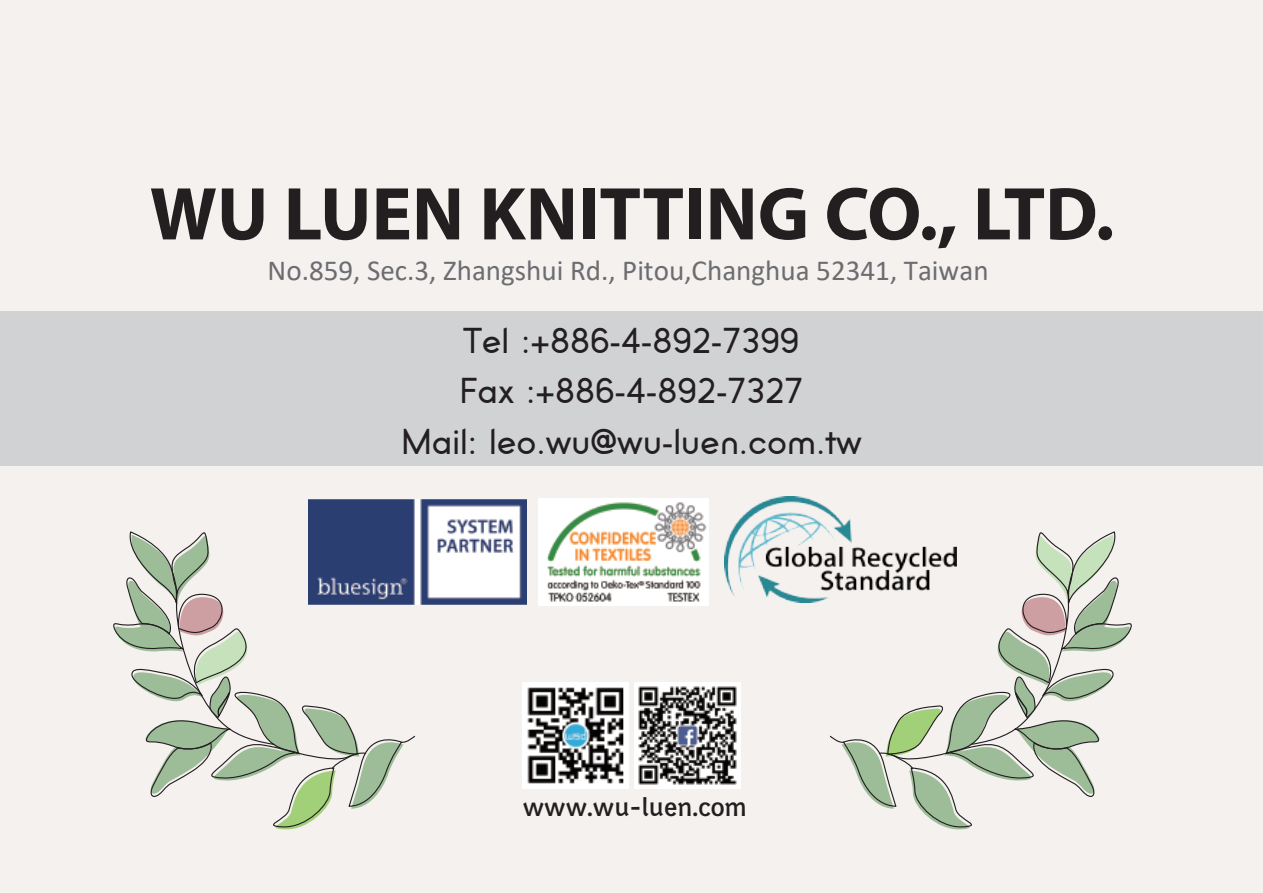
<style>
.page{position:relative;width:1263px;height:893px;background:#f4f1ef}
.page>*{position:absolute;margin:0;border:0;box-sizing:border-box;transform-origin:0 0}
.t1{font:42px/50.4px "Kyooshi Gothic";color:#231f20;text-align:center}
.t2{font:29.1px "Calibri";color:#6c6d70}
.t3{font:27px "Rotulista";color:#231f20}
</style>
<div class="page">
<img style="left:539px;top:499px;width:170px;height:106px">
<img style="left:308px;top:499px;width:218px;height:106px">
<img style="left:725px;top:496px;width:126px;height:106px">
<svg style="left:151px;top:188px;width:65px;height:51px"></svg>
<svg style="left:222px;top:188px;width:41px;height:52px"></svg>
<svg style="left:289px;top:188px;width:78px;height:52px"></svg>
<svg style="left:377px;top:188px;width:32px;height:51px"></svg>
<svg style="left:417px;top:188px;width:42px;height:51px"></svg>
<svg style="left:484px;top:188px;width:89px;height:51px"></svg>
<div style="left:583px;top:188px;width:11px;height:51px;background:#231f20"></div>
<svg style="left:601px;top:188px;width:82px;height:51px"></svg>
<div style="left:689px;top:188px;width:11px;height:51px;background:#231f20"></div>
<svg style="left:710px;top:188px;width:43px;height:51px"></svg>
<svg style="left:760px;top:188px;width:45px;height:52px"></svg>
<svg style="left:827px;top:188px;width:92px;height:52px"></svg>
<div style="left:922px;top:226px;width:14px;height:14px;background:#231f20;border-radius:50%"></div>
<svg style="left:938px;top:226px;width:17px;height:22px"></svg>
<svg style="left:978px;top:188px;width:66px;height:51px"></svg>
<svg style="left:1050px;top:188px;width:45px;height:52px"></svg>
<div style="left:1098px;top:226px;width:14px;height:14px;background:#231f20;border-radius:50%"></div>
<img style="left:634px;top:683px;width:106px;height:105px">
<img style="left:523px;top:683px;width:105px;height:105px">
<svg style="left:113px;top:525px;width:303px;height:305px"></svg>
<svg style="left:829px;top:525px;width:303px;height:305px"></svg>
<div style="left:0;top:311px;width:1263px;height:155px;background:#d1d2d4"></div>
<p class="t2" style="left:268px;top:250px;width:722px">No.859, Sec.3, Zhangshui Rd., Pitou,Changhua 52341, Taiwan</p>
<p class="t1" style="left:401px;top:315px;width:462px">Tel :+886-4-892-7399<br>Fax :+886-4-892-7327<br>Mail: leo.wu@wu-luen.com.tw</p>
<p class="t3" style="left:523px;top:790px;width:225px">www.wu-luen.com</p>
</div>
